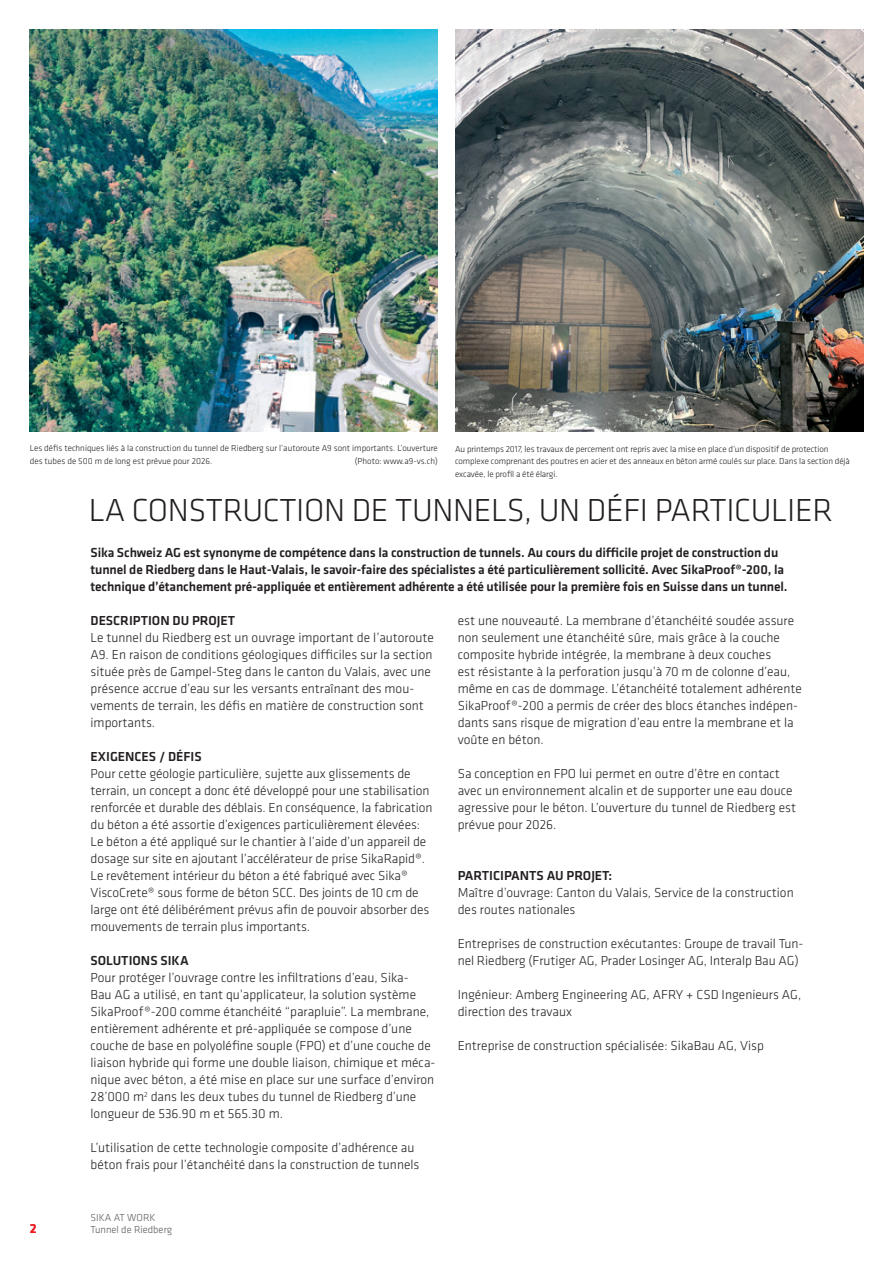
<style>
.page{position:relative;width:893px;height:1263px;background:#fff}
.page>*{position:absolute;margin:0;border:0;box-sizing:border-box;transform-origin:0 0}
.t1{font:300 33px "Klavika";letter-spacing:-.01em;color:#231f20}
.t2{font:300 13.5px/17px "Klavika";color:#231f20}
.t3{font:500 13.5px/17px "Klavika";letter-spacing:-.01em;color:#231f20}
.t4{font:500 13.5px "Klavika";color:#ee1d23}
.t5{font:300 10.5px/12.6px "Klavika";color:#57585a}
.t6{font:300 9px/12.8px "Klavika";letter-spacing:-.01em;color:#231f20}
</style>
<div class="page">
<img style="left:30px;top:30px;width:407px;height:402px">
<img style="left:455px;top:30px;width:408px;height:402px">
<p class="t6" style="left:30px;top:442px;width:410px">Les défis techniques liés à la construction du tunnel de Riedberg sur l’autoroute A9 sont importants. L’ouverture des tubes de 500 m de long est prévue pour 2026.</p>
<p class="t6" style="left:355px;top:454px;width:84px">(Photo: www.a9-vs.ch)</p>
<p class="t6" style="left:455px;top:442px;width:396px">Au printemps 2017, les travaux de percement ont repris avec la mise en place d’un dispositif de protection complexe comprenant des poutres en acier et des anneaux en béton armé coulés sur place. Dans la section déjà excavée, le profil a été élargi.</p>
<h1 class="t1" style="left:89px;top:491px;width:745px">LA CONSTRUCTION DE TUNNELS, UN DÉFI PARTICULIER</h1>
<p class="t3" style="left:91px;top:544px;width:699px">Sika Schweiz AG est synonyme de compétence dans la construction de tunnels. Au cours du difficile projet de construction du tunnel de Riedberg dans le Haut-Valais, le savoir-faire des spécialistes a été particulièrement sollicité. Avec SikaProof®-200, la technique d’étanchement pré-appliquée et entièrement adhérente a été utilisée pour la première fois en Suisse dans un tunnel.</p>
<p class="t3" style="left:91px;top:612px;width:146px">DESCRIPTION DU PROJET</p>
<p class="t2" style="left:91px;top:629px;width:345px">Le tunnel du Riedberg est un ouvrage important de l’autoroute A9. En raison de conditions géologiques difficiles sur la section située près de Gampel-Steg dans le canton du Valais, avec une présence accrue d’eau sur les versants entraînant des mou&shy;vements de terrain, les défis en matière de construction sont importants.</p>
<p class="t3" style="left:91px;top:748px;width:113px">EXIGENCES / DÉFIS</p>
<p class="t2" style="left:91px;top:765px;width:344px">Pour cette géologie particulière, sujette aux glissements de terrain, un concept a donc été développé pour une stabilisation renforcée et durable des déblais. En conséquence, la fabrication du béton a été assortie d’exigences particulièrement élevées:<br>Le béton a été appliqué sur le chantier à l’aide d’un appareil de dosage sur site en ajoutant l’accélérateur de prise SikaRapid®.<br>Le revêtement intérieur du béton a été fabriqué avec Sika® ViscoCrete® sous forme de béton SCC. Des joints de 10 cm de large ont été délibérément prévus afin de pouvoir absorber des mouvements de terrain plus importants.</p>
<p class="t3" style="left:91px;top:952px;width:100px">SOLUTIONS SIKA</p>
<p class="t2" style="left:91px;top:969px;width:346px">Pour protéger l’ouvrage contre les infiltrations d’eau, Sika-<br>Bau AG a utilisé, en tant qu’applicateur, la solution système SikaProof®-200 comme étanchéité “parapluie”. La membrane, entièrement adhérente et pré-appliquée se compose d’une couche de base en polyoléfine souple (FPO) et d’une couche de liaison hybride qui forme une double liaison, chimique et méca&shy;nique avec béton, a été mise en place sur une surface d’environ 28’000 m<sup>2</sup> dans les deux tubes du tunnel de Riedberg d’une longueur de 536.90 m et 565.30 m.</p>
<p class="t2" style="left:91px;top:1139px;width:330px">L’utilisation de cette technologie composite d’adhérence au béton frais pour l’étanchéité dans la construction de tunnels</p>
<p class="t4" style="left:30px;top:1219px;width:8px">2</p>
<p class="t5" style="left:91px;top:1211px;width:83px">SIKA AT WORK<br>Tunnel de Riedberg</p>
<p class="t2" style="left:458px;top:612px;width:346px">est une nouveauté. La membrane d’étanchéité soudée assure non seulement une étanchéité sûre, mais grâce à la couche composite hybride intégrée, la membrane à deux couches<br>est résistante à la perforation jusqu’à 70 m de colonne d’eau, même en cas de dommage. L’étanchéité totalement adhérente SikaProof®-200 a permis de créer des blocs étanches indépen&shy;dants sans risque de migration d’eau entre la membrane et la voûte en béton.</p>
<p class="t2" style="left:458px;top:765px;width:340px">Sa conception en FPO lui permet en outre d’être en contact avec un environnement alcalin et de supporter une eau douce agressive pour le béton. L’ouverture du tunnel de Riedberg est prévue pour 2026.</p>
<p class="t3" style="left:458px;top:867px;width:156px">PARTICIPANTS AU PROJET:</p>
<p class="t2" style="left:458px;top:884px;width:337px">Maître d’ouvrage: Canton du Valais, Service de la construction des routes nationales</p>
<p class="t2" style="left:458px;top:935px;width:347px">Entreprises de construction exécutantes: Groupe de travail Tun&shy;nel Riedberg (Frutiger AG, Prader Losinger AG, Interalp Bau AG)</p>
<p class="t2" style="left:458px;top:986px;width:345px">Ingénieur: Amberg Engineering AG, AFRY + CSD Ingenieurs AG, direction des travaux</p>
<p class="t2" style="left:458px;top:1037px;width:308px">Entreprise de construction spécialisée: SikaBau AG, Visp</p>
</div>
